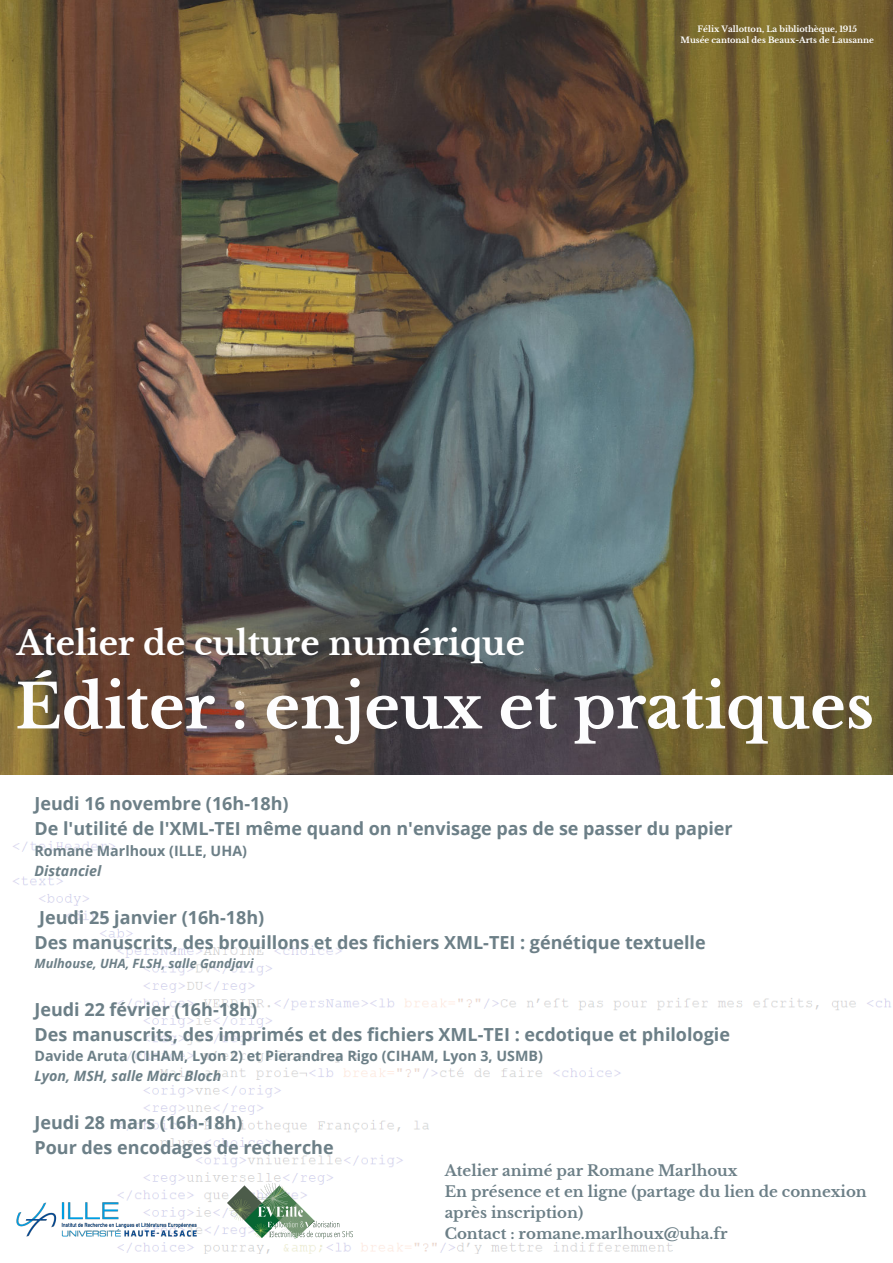
<style>
.page{position:relative;width:893px;height:1263px;background:#fff}
.page>*{position:absolute;margin:0;border:0;box-sizing:border-box;transform-origin:0 0}
.t1{font:700 60.75px "Libre Baskerville";color:#fdfdfe}
.t2{font:700 33px "Libre Baskerville";color:#fff}
.t3{font:700 18px "Open Sans";color:#6c7f87}
.t4{font:700 15px/20.9px "Libre Baskerville";color:#6c7f87}
.t5{font:700 14.25px "Open Sans";color:#6c7f87}
.t6{font:italic 700 14.25px "Open Sans";color:#6c7f87}
.t7{font:italic 700 12.75px "Open Sans";color:#6c7f87}
.t8{font:700 8.25px "Libre Baskerville";color:#fff}
</style>
<div class="page">
<img style="left:0;top:0;width:893px;height:774px">
<img style="left:12px;top:841px;width:879px;height:412px">
<img style="left:15px;top:1202px;width:182px;height:34px">
<img style="left:227px;top:1183px;width:125px;height:55px">
<p class="t8" style="left:697px;top:24px;width:161px">Félix Vallotton, La bibliothèque, 1915</p>
<p class="t8" style="left:680px;top:35px;width:195px">Musée cantonal des Beaux-Arts de Lausanne</p>
<p class="t2" style="left:16px;top:623px;width:510px">Atelier de culture numérique</p>
<p class="t1" style="left:15px;top:669px;width:860px">Éditer : enjeux et pratiques</p>
<p class="t3" style="left:34px;top:791px;width:256px">Jeudi 16 novembre (16h-18h)</p>
<p class="t3" style="left:34px;top:816px;width:699px">De l'utilité de l'XML-TEI même quand on n'envisage pas de se passer du papier</p>
<p class="t5" style="left:34px;top:841px;width:214px">Romane Marlhoux (ILLE, UHA)</p>
<p class="t6" style="left:34px;top:860px;width:68px">Distanciel</p>
<p class="t3" style="left:39px;top:905px;width:227px">Jeudi 25 janvier (16h-18h)</p>
<p class="t3" style="left:34px;top:929px;width:673px">Des manuscrits, des brouillons et des fichiers XML-TEI : génétique textuelle</p>
<p class="t7" style="left:34px;top:955px;width:220px">Mulhouse, UHA, FLSH, salle Gandjavi</p>
<p class="t3" style="left:34px;top:996px;width:224px">Jeudi 22 février (16h-18h)</p>
<p class="t3" style="left:34px;top:1021px;width:697px">Des manuscrits, des imprimés et des fichiers XML-TEI : ecdotique et philologie</p>
<p class="t5" style="left:34px;top:1046px;width:510px">Davide Aruta (CIHAM, Lyon 2) et Pierandrea Rigo (CIHAM, Lyon 3, USMB)</p>
<p class="t6" style="left:34px;top:1066px;width:188px">Lyon, MSH, salle Marc Bloch</p>
<p class="t3" style="left:34px;top:1110px;width:210px">Jeudi 28 mars (16h-18h)</p>
<p class="t3" style="left:34px;top:1135px;width:301px">Pour des encodages de recherche</p>
<p class="t4" style="left:445px;top:1160px;width:294px">Atelier animé par Romane Marlhoux</p>
<p class="t4" style="left:445px;top:1181px;width:423px">En présence et en ligne (partage du lien de connexion après inscription)</p>
<p class="t4" style="left:445px;top:1223px;width:284px">Contact : romane.marlhoux@uha.fr</p>
</div>
